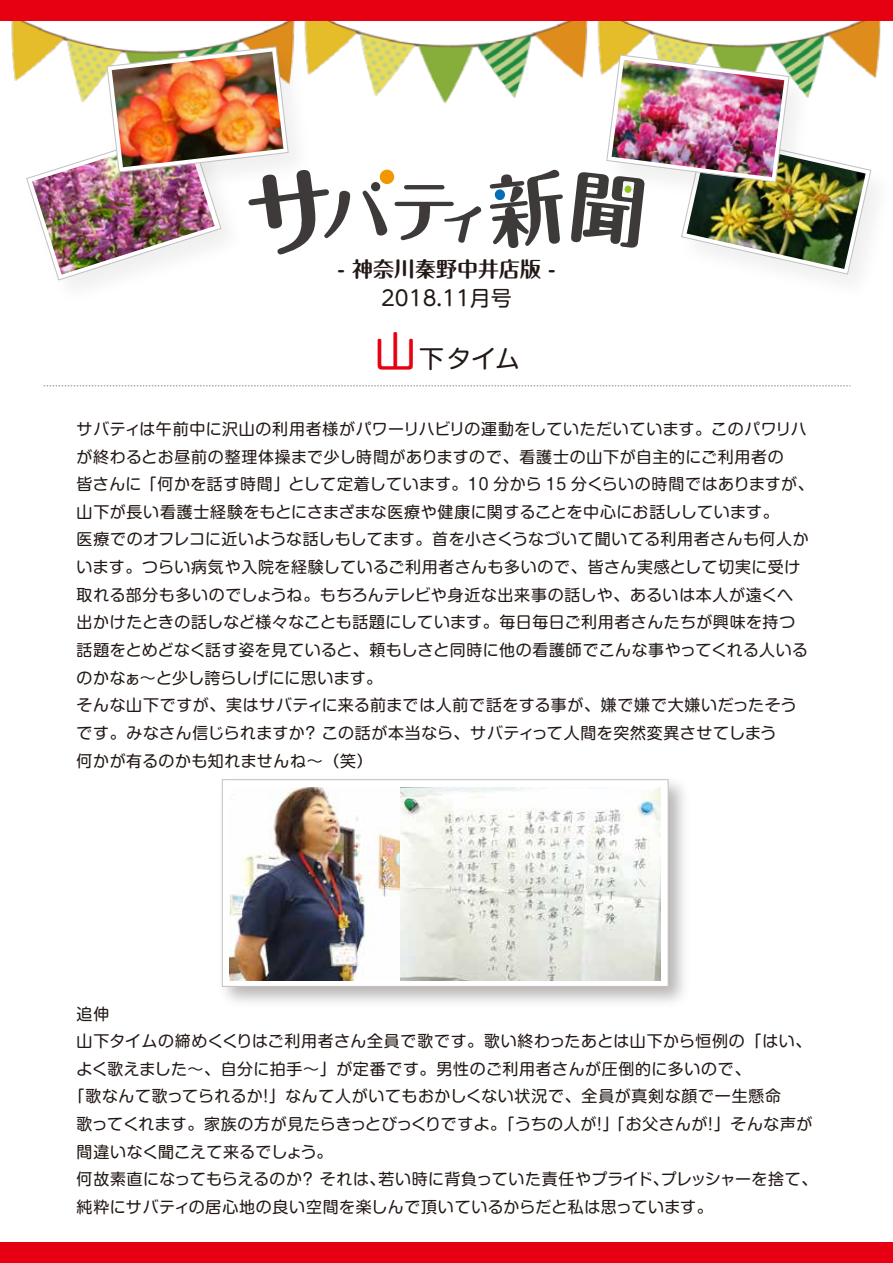
<style>
.page{position:relative;width:893px;height:1263px;background:#fff}
.page>*{position:absolute;margin:0;border:0;box-sizing:border-box;transform-origin:0 0}
.t1{font:24.75px "Shin M Go Pr 6";color:#221815}
.t2{font:700 21px "Maru Fo Pro";color:#221815}
.t3{font:21px "UD Shin M Go Pr 6 N";color:#221815}
.t4{font:15.9px/27.6px "Shin M Go Pr 6";letter-spacing:.03em;color:#221815}
.t5{font:15.9px "Shin M Go Pr 6";letter-spacing:.01em;color:#221815}
.s1{font-size:41.25px;color:#e60012}
</style>
<div class="page">
<img style="left:0;top:20px;width:271px;height:61px">
<img style="left:626px;top:20px;width:267px;height:58px">
<img style="left:271px;top:20px;width:355px;height:212px">
<svg style="left:395px;top:185px;width:87px;height:58px"></svg>
<div style="left:380px;top:170px;width:14px;height:14px;background:#f39700;border-radius:50%"></div>
<svg style="left:490px;top:169px;width:73px;height:79px"></svg>
<div style="left:494px;top:189px;width:11px;height:11px;background:#036eb8;border-radius:50%"></div>
<div style="left:0;top:0;width:893px;height:20px;background:#e60012"></div>
<div style="left:0;top:1242px;width:893px;height:21px;background:#e60012"></div>
<svg style="left:44px;top:385px;width:806px;height:1px"></svg>
<img style="left:594px;top:45px;width:229px;height:9px">
<img style="left:570px;top:54px;width:302px;height:221px">
<img style="left:612px;top:60px;width:172px;height:117px">
<img style="left:94px;top:37px;width:228px;height:9px">
<img style="left:26px;top:46px;width:361px;height:235px">
<img style="left:112px;top:52px;width:171px;height:115px">
<div style="left:222px;top:779px;width:446px;height:207px;background:#fff;border:1px solid #c2c1c1"></div>
<img style="left:399px;top:787px;width:262px;height:193px">
<img style="left:229px;top:787px;width:170px;height:193px">
<h2 class="t2" style="left:338px;top:252px;width:219px">- 神奈川秦野中井店版 -</h2>
<h2 class="t3" style="left:381px;top:280px;width:132px">2018.11月号</h2>
<h1 class="t1" style="left:375px;top:339px;width:146px"><span class="s1">山</span>下タイム</h1>
<p class="t4" style="left:76px;top:414px;width:739px">サバティは午前中に沢山の利用者様がパワーリハビリの運動をしていただいています。このパワリハが終わるとお昼前の整理体操まで少し時間がありますので、看護士の山下が自主的にご利用者の<br>皆さんに「何かを話す時間」として定着しています。10 分から 15 分くらいの時間ではありますが、山下が長い看護士経験をもとにさまざまな医療や健康に関することを中心にお話ししています。<br>医療でのオフレコに近いような話しもしてます。首を小さくうなづいて聞いてる利用者さんも何人かいます。つらい病気や入院を経験しているご利用者さんも多いので、皆さん実感として切実に受け取れる部分も多いのでしょうね。もちろんテレビや身近な出来事の話しや、あるいは本人が遠くへ<br>出かけたときの話しなど様々なことも話題にしています。毎日毎日ご利用者さんたちが興味を持つ話題をとめどなく話す姿を見ていると、頼もしさと同時に他の看護師でこんな事やってくれる人いるのかなぁ～と少し誇らしげにに思います。<br>そんな山下ですが、実はサバティに来る前までは人前で話をする事が、嫌で嫌で大嫌いだったそうです。みなさん信じられますか？ この話が本当なら、サバティって人間を突然変異させてしまう<br>何かが有るのかも知れませんね～（笑）</p>
<p class="t4" style="left:77px;top:999px;width:34px">追伸</p>
<p class="t4" style="left:77px;top:1027px;width:736px">山下タイムの締めくくりはご利用者さん全員で歌です。歌い終わったあとは山下から恒例の「はい、</p>
<p class="t4" style="left:76px;top:1054px;width:676px">よく歌えました～、自分に拍手～」が定番です。男性のご利用者さんが圧倒的に多いので、</p>
<p class="t4" style="left:69px;top:1082px;width:714px">「歌なんて歌ってられるか！」なんて人がいてもおかしくない状況で、全員が真剣な顔で一生懸命</p>
<p class="t4" style="left:77px;top:1109px;width:737px">歌ってくれます。家族の方が見たらきっとびっくりですよ。「うちの人が！」「お父さんが！」そんな声が</p>
<p class="t5" style="left:77px;top:1139px;width:257px">間違いなく聞こえて来るでしょう。</p>
<p class="t4" style="left:77px;top:1165px;width:742px">何故素直になってもらえるのか？ それは、若い時に背負っていた責任やプライド、プレッシャーを捨て、</p>
<p class="t4" style="left:77px;top:1192px;width:638px">純粋にサバティの居心地の良い空間を楽しんで頂いているからだと私は思っています。</p>
</div>
